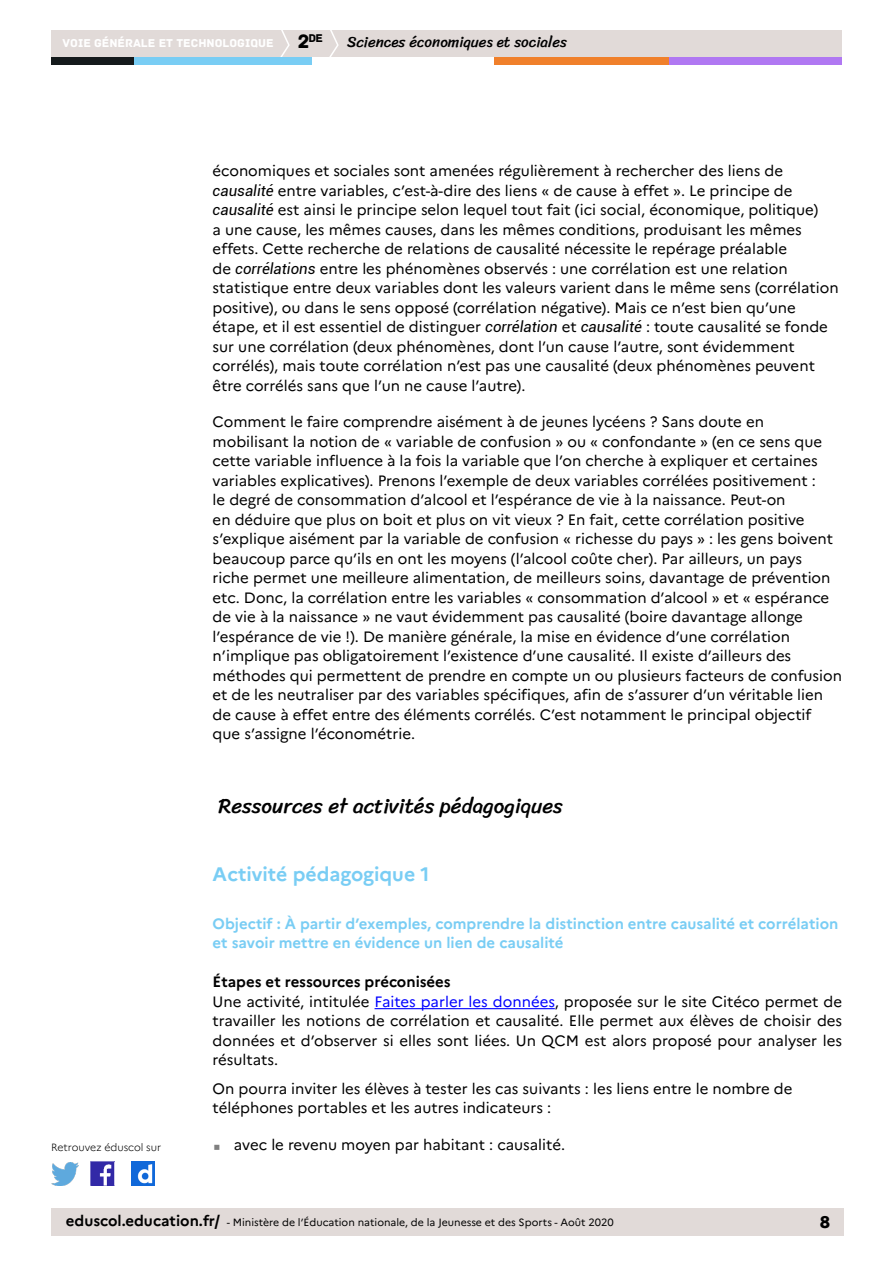
<style>
.page{position:relative;width:893px;height:1263px;background:#fff}
.page>*{position:absolute;margin:0;border:0;box-sizing:border-box;transform-origin:0 0}
.t1{font:21px "Sriracha";color:#000}
.t2{font:20.4px "Archive";color:#000}
.t3{font:700 19.5px "Marianne";color:#79cdf4}
.t4{font:18px "Archive";color:#000}
.t5{font:15px/19.5px "Marianne";color:#000}
.t6{font:700 15px/19.5px "Marianne";color:#79cdf4}
.t7{font:15px "Sriracha";color:#000}
.t8{font:12px "Archive";color:#fff}
.t9{font:11.85px "Archive";color:#000}
.t10{font:10.5px "Marianne";color:#000}
.t11{font:300 10.5px "Marianne";color:#000}
.s1{font-size:20.4px}
.s2{font-family:"Roboto";font-style:italic}
.s3{font-weight:700}
.s4{color:#00f}
.s5{font-weight:700;font-size:15px}
</style>
<div class="page">
<div style="left:51px;top:1209px;width:792px;height:27px;background:#e1dad8"></div>
<img style="left:91px;top:1162px;width:23px;height:23px">
<img style="left:51px;top:1163px;width:28px;height:22px">
<img style="left:132px;top:1162px;width:22px;height:23px">
<div style="left:51px;top:30px;width:791px;height:27px;background:#e1dad8"></div>
<svg style="left:280px;top:30px;width:10px;height:27px"></svg>
<svg style="left:329px;top:30px;width:10px;height:27px"></svg>
<div style="left:133px;top:57px;width:179px;height:8px;background:#79cdf4"></div>
<div style="left:51px;top:57px;width:82px;height:8px;background:#141a1c"></div>
<div style="left:667px;top:57px;width:175px;height:8px;background:#b078f2"></div>
<div style="left:494px;top:57px;width:175px;height:8px;background:#f0802b"></div>
<hr style="left:375px;top:1008px;width:180px;height:1px;background:#00f">
<p class="t9" style="left:298px;top:31px;width:27px"><span class="s1">2</span>DE</p>
<h2 class="t2" style="left:299px;top:30px;width:19px">1<sup>R</sup></h2>
<p class="t8" style="left:63px;top:36px;width:212px">VOIE GÉNÉRALE ET TECHNOLOGIQUE</p>
<p class="t7" style="left:347px;top:33px;width:221px">Sciences économiques et sociales</p>
<p class="t7" style="left:229px;top:33px;width:224px">Enseignement cinéma-audiovisuel</p>
<p class="t5" style="left:213px;top:161px;width:628px">économiques et sociales sont amenées régulièrement à rechercher des liens de <span class="s2">causalité</span> entre variables, c’est-à-dire des liens « de cause à effet ». Le principe de <span class="s2">causalité</span> est ainsi le principe selon lequel tout fait (ici social, économique, politique)<br>a une cause, les mêmes causes, dans les mêmes conditions, produisant les mêmes effets. Cette recherche de relations de causalité nécessite le repérage préalable<br>de <span class="s2">corrélations</span> entre les phénomènes observés : une corrélation est une relation statistique entre deux variables dont les valeurs varient dans le même sens (corrélation positive), ou dans le sens opposé (corrélation négative). Mais ce n’est bien qu’une étape, et il est essentiel de distinguer <span class="s2">corrélation</span> et <span class="s2">causalité</span> : toute causalité se fonde sur une corrélation (deux phénomènes, dont l’un cause l’autre, sont évidemment corrélés), mais toute corrélation n’est pas une causalité (deux phénomènes peuvent être corrélés sans que l’un ne cause l’autre).</p>
<p class="t5" style="left:213px;top:412px;width:631px">Comment le faire comprendre aisément à de jeunes lycéens ? Sans doute en mobilisant la notion de « variable de confusion » ou « confondante » (en ce sens que cette variable influence à la fois la variable que l’on cherche à expliquer et certaines variables explicatives). Prenons l’exemple de deux variables corrélées positivement :<br>le degré de consommation d’alcool et l’espérance de vie à la naissance. Peut-on<br>en déduire que plus on boit et plus on vit vieux ? En fait, cette corrélation positive s’explique aisément par la variable de confusion « richesse du pays » : les gens boivent beaucoup parce qu’ils en ont les moyens (l’alcool coûte cher). Par ailleurs, un pays riche permet une meilleure alimentation, de meilleurs soins, davantage de prévention etc. Donc, la corrélation entre les variables « consommation d’alcool » et « espérance de vie à la naissance » ne vaut évidemment pas causalité (boire davantage allonge l’espérance de vie !). De manière générale, la mise en évidence d’une corrélation n’implique pas obligatoirement l’existence d’une causalité. Il existe d’ailleurs des méthodes qui permettent de prendre en compte un ou plusieurs facteurs de confusion et de les neutraliser par des variables spécifiques, afin de s’assurer d’un véritable lien de cause à effet entre des éléments corrélés. C’est notamment le principal objectif que s’assigne l’économétrie.</p>
<p class="t11" style="left:51px;top:1141px;width:112px">Retrouvez éduscol sur</p>
<h1 class="t1" style="left:219px;top:793px;width:346px">Ressources et activités pédagogiques</h1>
<h3 class="t3" style="left:213px;top:862px;width:218px">Activité pédagogique 1</h3>
<p class="t6" style="left:213px;top:913px;width:627px">Objectif : À partir d’exemples, comprendre la distinction entre causalité et corrélation et savoir mettre en évidence un lien de causalité</p>
<p class="t5" style="left:213px;top:972px;width:631px"><span class="s3">Étapes et ressources préconisées<br></span>Une activité, intitulée <span class="s4">Faites parler les données</span>, proposée sur le site Citéco permet de travailler les notions de corrélation et causalité. Elle permet aux élèves de choisir des données et d’observer si elles sont liées. Un QCM est alors proposé pour analyser les résultats.</p>
<p class="t5" style="left:213px;top:1078px;width:581px">On pourra inviter les élèves à tester les cas suivants : les liens entre le nombre de téléphones portables et les autres indicateurs :</p>
<p class="t5" style="left:234px;top:1134px;width:333px">avec le revenu moyen par habitant : causalité.</p>
<p class="t10" style="left:66px;top:1216px;width:549px"><span class="s5">eduscol.education.fr/</span> - Ministère de l’Éducation nationale, de la Jeunesse et des Sports - Août 2020</p>
<p class="t4" style="left:820px;top:1211px;width:12px">8</p>
</div>
